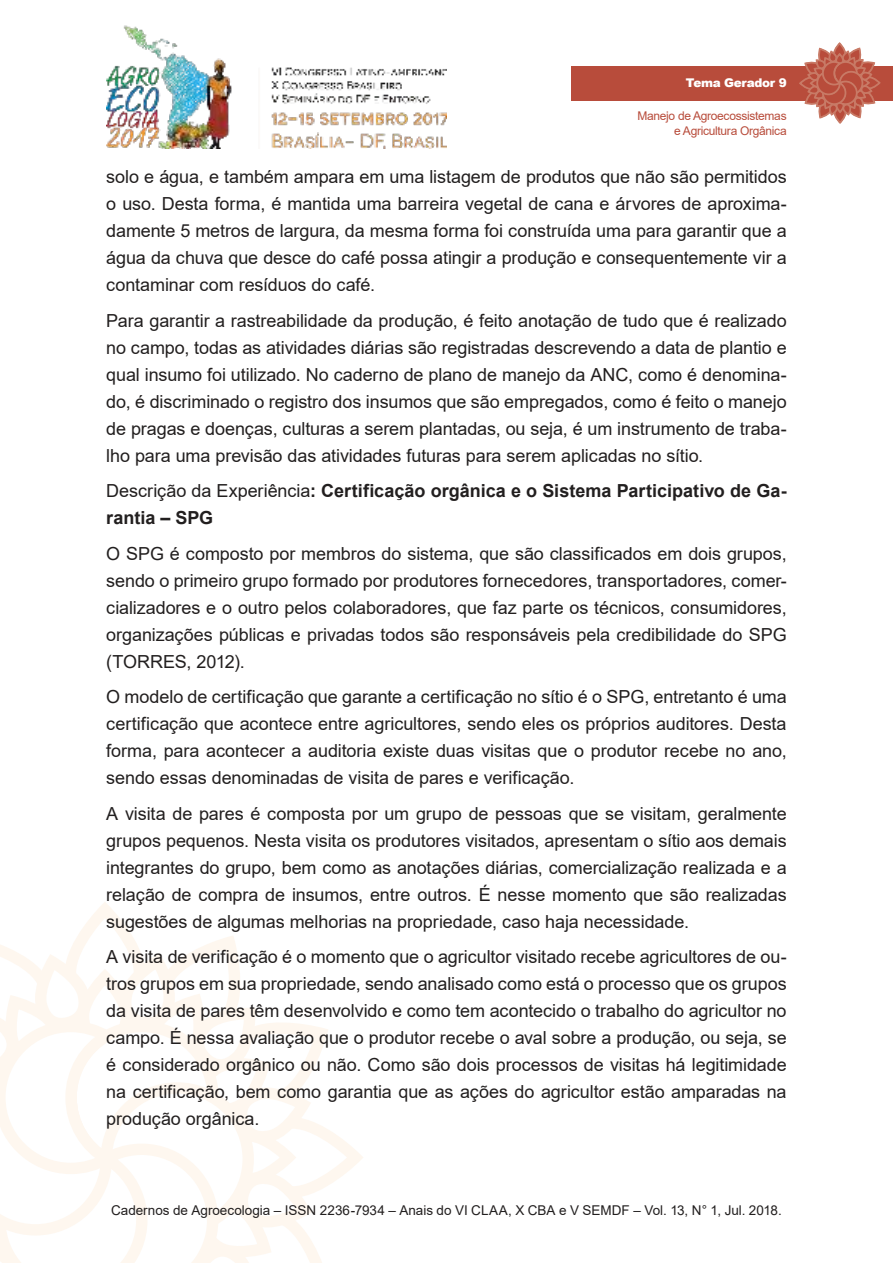
<style>
.page{position:relative;width:893px;height:1263px;background:#fff}
.page>*{position:absolute;margin:0;border:0;box-sizing:border-box;transform-origin:0 0}
.t1{font:18px/27px "Arial";letter-spacing:-.005em;color:#221f1f;text-align:justify}
.t2{font:700 18px/27px "Arial";color:#221f1f}
.t3{font:13.5px "Arial";color:#221f1f}
.t4{font:12px/14.4px "Arial";letter-spacing:-.025em;color:#b84c3b;text-align:right}
.t5{font:900 12px "Arial";letter-spacing:-.025em;color:#fff}
.s1{font-weight:400}
</style>
<div class="page">
<img style="left:106px;top:25px;width:340px;height:124px">
<svg style="left:0;top:910px;width:363px;height:353px"></svg>
<div style="left:571px;top:66px;width:322px;height:34px;background:#b84c3b"></div>
<svg style="left:798px;top:43px;width:83px;height:81px"></svg>
<p class="t5" style="left:686px;top:76px;width:102px">Tema Gerador 9</p>
<p class="t4" style="left:637px;top:110px;width:151px">Manejo de Agroecossistemas e Agricultura Orgânica</p>
<p class="t1" style="left:106px;top:165px;width:682px">solo e água, e também ampara em uma listagem de produtos que não são permitidos o uso. Desta forma, é mantida uma barreira vegetal de cana e árvores de aproxima&shy;damente 5 metros de largura, da mesma forma foi construída uma para garantir que a água da chuva que desce do café possa atingir a produção e consequentemente vir a contaminar com resíduos do café.</p>
<p class="t1" style="left:106px;top:309px;width:682px">Para garantir a rastreabilidade da produção, é feito anotação de tudo que é realizado no campo, todas as atividades diárias são registradas descrevendo a data de plantio e qual insumo foi utilizado. No caderno de plano de manejo da ANC, como é denomina&shy;do, é discriminado o registro dos insumos que são empregados, como é feito o manejo de pragas e doenças, culturas a serem plantadas, ou seja, é um instrumento de traba&shy;lho para uma previsão das atividades futuras para serem aplicadas no sítio.</p>
<p class="t2" style="left:106px;top:479px;width:682px"><span class="s1">Descrição da Experiência</span>: Certificação orgânica e o Sistema Participativo de Ga&shy;rantia – SPG</p>
<p class="t1" style="left:106px;top:542px;width:682px">O SPG é composto por membros do sistema, que são classificados em dois grupos, sendo o primeiro grupo formado por produtores fornecedores, transportadores, comer&shy;cializadores e o outro pelos colaboradores, que faz parte os técnicos, consumidores, organizações públicas e privadas todos são responsáveis pela credibilidade do SPG (TORRES, 2012).</p>
<p class="t1" style="left:106px;top:685px;width:682px">O modelo de certificação que garante a certificação no sítio é o SPG, entretanto é uma certificação que acontece entre agricultores, sendo eles os próprios auditores. Desta forma, para acontecer a auditoria existe duas visitas que o produtor recebe no ano, sendo essas denominadas de visita de pares e verificação.</p>
<p class="t1" style="left:106px;top:802px;width:682px">A visita de pares é composta por um grupo de pessoas que se visitam, geralmente grupos pequenos. Nesta visita os produtores visitados, apresentam o sítio aos demais integrantes do grupo, bem como as anotações diárias, comercialização realizada e a relação de compra de insumos, entre outros. É nesse momento que são realizadas sugestões de algumas melhorias na propriedade, caso haja necessidade.</p>
<p class="t1" style="left:106px;top:945px;width:682px">A visita de verificação é o momento que o agricultor visitado recebe agricultores de ou&shy;tros grupos em sua propriedade, sendo analisado como está o processo que os grupos da visita de pares têm desenvolvido e como tem acontecido o trabalho do agricultor no campo. É nessa avaliação que o produtor recebe o aval sobre a produção, ou seja, se é considerado orgânico ou não. Como são dois processos de visitas há legitimidade na certificação, bem como garantia que as ações do agricultor estão amparadas na produção orgânica.</p>
<p class="t3" style="left:111px;top:1205px;width:672px">Cadernos de Agroecologia – ISSN 2236-7934 – Anais do VI CLAA, X CBA e V SEMDF – Vol. 13, N° 1, Jul. 2018.</p>
</div>
